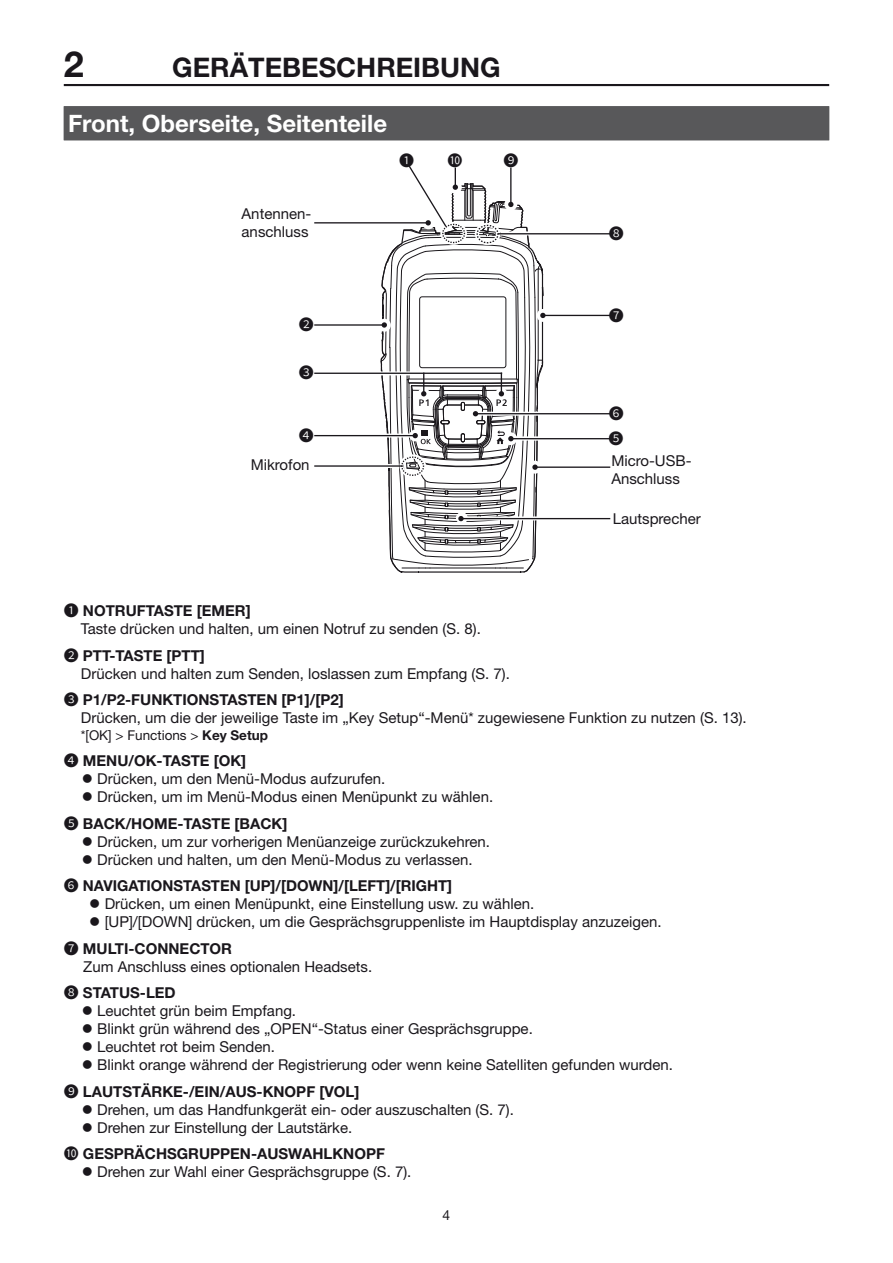
<style>
.page{position:relative;width:893px;height:1263px;background:#fff}
.page>*{position:absolute;margin:0;border:0;box-sizing:border-box;transform-origin:0 0}
.t1{font:700 36px "Helvetica Neue";color:#1a171c}
.t2{font:700 27px "Helvetica Neue";color:#1a171c}
.t3{font:700 24px "Helvetica Neue";color:#fff}
.t4{font:15px/18px "Helvetica Neue";color:#1a171c}
.t5{font:15px "maru num tb";color:#1a171c}
.t6{font:13.8px "Helvetica Neue";color:#1a171c}
.t7{font:13.5px "Helvetica Neue";color:#1a171c}
.s1{font-family:"maru num tb"}
.s2{font-weight:700}
</style>
<div class="page">
<hr style="left:64px;top:84px;width:765px;height:2px;background:#1a171c">
<div style="left:64px;top:106px;width:765px;height:34px;background:#58585a"></div>
<hr style="left:314px;top:324px;width:70px;height:2px;background:#1a171c">
<hr style="left:475px;top:413px;width:135px;height:1px;background:#1a171c">
<svg style="left:546px;top:234px;width:40px;height:1px"></svg>
<svg style="left:323px;top:372px;width:58px;height:1px"></svg>
<hr style="left:314px;top:373px;width:188px;height:1px;background:#1a171c">
<hr style="left:314px;top:222px;width:114px;height:1px;background:#1a171c">
<hr style="left:535px;top:466px;width:75px;height:2px;background:#1a171c">
<hr style="left:314px;top:435px;width:101px;height:1px;background:#1a171c">
<hr style="left:314px;top:465px;width:89px;height:2px;background:#1a171c">
<svg style="left:546px;top:439px;width:62px;height:1px"></svg>
<hr style="left:511px;top:438px;width:99px;height:1px;background:#1a171c">
<hr style="left:461px;top:518px;width:149px;height:1px;background:#1a171c">
<hr style="left:498px;top:233px;width:112px;height:1px;background:#1a171c">
<hr style="left:543px;top:315px;width:67px;height:1px;background:#1a171c">
<svg style="left:381px;top:166px;width:165px;height:406px"></svg>
<h1 class="t1" style="left:64px;top:41px;width:22px">2</h1>
<h2 class="t2" style="left:172px;top:50px;width:330px">GERÄTEBESCHREIBUNG</h2>
<h3 class="t3" style="left:68px;top:109px;width:321px">Front, Oberseite, Seitenteile</h3>
<p class="t5" style="left:399px;top:154px;width:16px">1</p>
<p class="t5" style="left:448px;top:154px;width:16px">10</p>
<p class="t5" style="left:503px;top:154px;width:16px">9</p>
<p class="t4" style="left:242px;top:204px;width:71px">Antennen&shy;anschluss</p>
<p class="t5" style="left:299px;top:318px;width:16px">2</p>
<p class="t5" style="left:299px;top:365px;width:16px">3</p>
<p class="t5" style="left:609px;top:227px;width:16px">8</p>
<p class="t5" style="left:609px;top:308px;width:16px">7</p>
<p class="t5" style="left:609px;top:406px;width:16px">6</p>
<p class="t5" style="left:299px;top:428px;width:16px">4</p>
<p class="t5" style="left:608px;top:431px;width:16px">5</p>
<p class="t4" style="left:251px;top:456px;width:60px">Mikrofon</p>
<p class="t4" style="left:611px;top:451px;width:82px">Micro-USB-<br>Anschluss</p>
<p class="t4" style="left:613px;top:509px;width:90px">Lautsprecher</p>
<p class="t4" style="left:81px;top:601px;width:402px;text-indent:-17px"><span class="s1">1</span> <span class="s2">NOTRUFTASTE [EMER]<br></span>Taste drücken und halten, um einen Notruf zu senden (S. 8).</p>
<p class="t4" style="left:81px;top:646px;width:431px;text-indent:-17px"><span class="s1">2</span> <span class="s2">PTT-TASTE [PTT]<br></span>Drücken und halten zum Senden, loslassen zum Empfang (S. 7).</p>
<p class="t4" style="left:81px;top:690px;width:667px;text-indent:-17px"><span class="s1">3</span> <span class="s2">P1/P2-FUNKTIONSTASTEN [P1]/[P2]<br></span>Drücken, um die der jeweilige Taste im „Key Setup“-Menü* zugewiesene Funktion zu nutzen (S. 13).</p>
<p class="t7" style="left:81px;top:727px;width:189px">*[OK] &gt; Functions &gt; <span class="s2">Key Setup</span></p>
<p class="t4" style="left:97px;top:751px;width:397px;text-indent:-33px"><span class="s1">4</span> <span class="s2">MENU/OK-TASTE [OK]<br></span>Drücken, um den Menü-Modus aufzurufen.<br>Drücken, um im Menü-Modus einen Menüpunkt zu wählen.</p>
<p class="t4" style="left:97px;top:814px;width:394px;text-indent:-33px"><span class="s1">5</span> <span class="s2">BACK/HOME-TASTE [BACK]<br></span>Drücken, um zur vorherigen Menüanzeige zurückzukehren.<br>Drücken und halten, um den Menü-Modus zu verlassen.</p>
<p class="t4" style="left:105px;top:876px;width:559px;text-indent:-41px"><span class="s1">6</span> <span class="s2">NAVIGATIONSTASTEN [UP]/[DOWN]/[LEFT]/[RIGHT]<br></span>Drücken, um einen Menüpunkt, eine Einstellung usw. zu wählen.<br>[UP]/[DOWN] drücken, um die Gesprächsgruppenliste im Hauptdisplay anzuzeigen.</p>
<p class="t4" style="left:83px;top:939px;width:290px;text-indent:-20px"><span class="s1">7</span> <span class="s2">MULTI-CONNECTOR<br></span>Zum Anschluss eines optionalen Headsets.</p>
<p class="t4" style="left:97px;top:983px;width:577px;text-indent:-33px"><span class="s1">8</span> <span class="s2">STATUS-LED<br></span>Leuchtet grün beim Empfang.<br>Blinkt grün während des „OPEN“-Status einer Gesprächsgruppe.<br>Leuchtet rot beim Senden.<br>Blinkt orange während der Registrierung oder wenn keine Satelliten gefunden wurden.</p>
<p class="t4" style="left:97px;top:1082px;width:418px;text-indent:-33px"><span class="s1">9</span> <span class="s2">LAUTSTÄRKE-/EIN/AUS-KNOPF [VOL]<br></span>Drehen, um das Handfunkgerät ein- oder auszuschalten (S. 7).<br>Drehen zur Einstellung der Lautstärke.</p>
<p class="t4" style="left:97px;top:1144px;width:316px;text-indent:-33px"><span class="s1">10</span> <span class="s2">GESPRÄCHSGRUPPEN-AUSWAHLKNOPF<br></span>Drehen zur Wahl einer Gesprächsgruppe (S. 7).</p>
<p class="t6" style="left:443px;top:1207px;width:9px">4</p>
</div>
